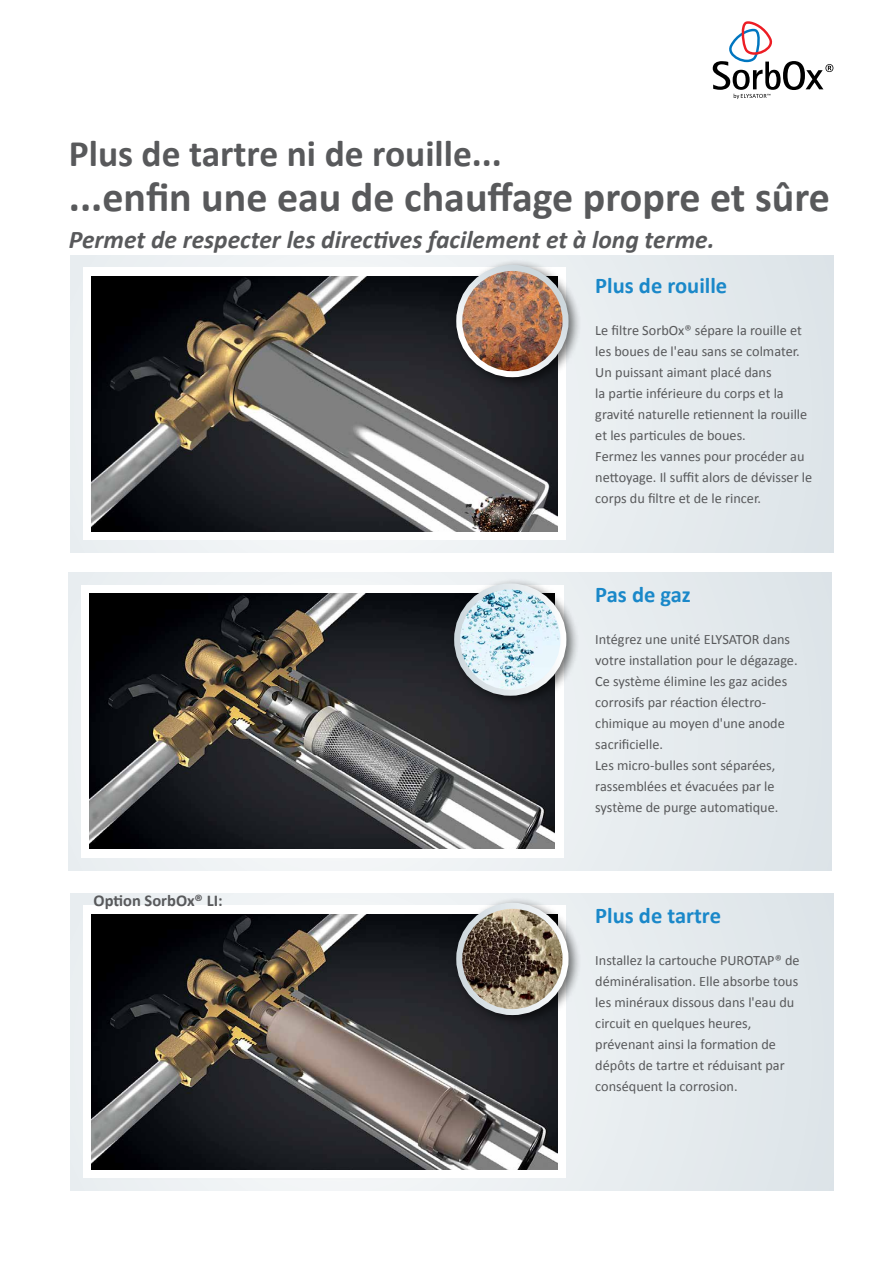
<style>
.page{position:relative;width:893px;height:1263px;background:#fff}
.page>*{position:absolute;margin:0;border:0;box-sizing:border-box;transform-origin:0 0}
.t1{font:700 42px "Calibri";color:#58595b}
.t2{font:700 37.5px "Calibri";color:#58595b}
.t3{font:italic 700 25.5px "Calibri";color:#58595b}
.t4{font:700 22.5px "Calibri";color:#1a88c9}
.t5{font:700 16.5px "Calibri";color:#58595b}
.t6{font:14.25px/21px "Calibri";color:#58595b}
</style>
<div class="page">
<div style="left:70px;top:255px;width:763px;height:298px;background:#e5ebee"></div>
<div style="left:70px;top:893px;width:763px;height:298px;background:#e5ebee"></div>
<div style="left:68px;top:572px;width:763px;height:298px;background:#e5ebee"></div>
<div style="left:83px;top:268px;width:483px;height:272px;background:#fff"></div>
<div style="left:83px;top:906px;width:483px;height:272px;background:#fff"></div>
<div style="left:81px;top:585px;width:482px;height:272px;background:#fff"></div>
<img style="left:91px;top:276px;width:466px;height:255px">
<img style="left:91px;top:914px;width:466px;height:255px">
<img style="left:89px;top:594px;width:466px;height:255px">
<div style="left:451px;top:259px;width:131px;height:130px;background:#000;opacity:.55"></div>
<img style="left:459px;top:268px;width:107px;height:106px;border-radius:53px">
<div style="left:456px;top:265px;width:113px;height:112px;border:6px solid #fff;border-radius:50%"></div>
<div style="left:451px;top:897px;width:131px;height:130px;background:#000;opacity:.55"></div>
<img style="left:459px;top:906px;width:107px;height:106px;border-radius:53px">
<div style="left:456px;top:903px;width:113px;height:112px;border:6px solid #fff;border-radius:50%"></div>
<div style="left:449px;top:578px;width:131px;height:130px;background:#000;opacity:.55"></div>
<img style="left:457px;top:586px;width:106px;height:107px;border-radius:53px">
<div style="left:454px;top:583px;width:112px;height:113px;border:6px solid #fff;border-radius:50%"></div>
<svg style="left:713px;top:21px;width:120px;height:78px"></svg>
<h2 class="t2" style="left:69px;top:129px;width:435px">Plus de tartre ni de rouille...</h2>
<h1 class="t1" style="left:69px;top:170px;width:762px">...enfin une eau de chauffage propre et sûre</h1>
<h3 class="t3" style="left:69px;top:224px;width:647px">Permet de respecter les directives facilement et à long terme.</h3>
<h3 class="t4" style="left:595px;top:271px;width:133px">Plus de rouille</h3>
<p class="t6" style="left:595px;top:320px;width:218px">Le filtre SorbOx® sépare la rouille et les boues de l'eau sans se colmater.<br>Un puissant aimant placé dans<br>la partie inférieure du corps et la gravité naturelle retiennent la rouille et les particules de boues.<br>Fermez les vannes pour procéder au nettoyage. Il suffit alors de dévisser le corps du filtre et de le rincer.</p>
<p class="t5" style="left:94px;top:890px;width:131px">Option SorbOx® LI:</p>
<h3 class="t4" style="left:595px;top:580px;width:97px">Pas de gaz</h3>
<p class="t6" style="left:595px;top:629px;width:204px">Intégrez une unité ELYSATOR dans votre installation pour le dégazage.<br>Ce système élimine les gaz acides corrosifs par réaction électro&shy;chimique au moyen d'une anode sacrificielle.<br>Les micro-bulles sont séparées, rassemblées et évacuées par le système de purge automatique.</p>
<h3 class="t4" style="left:595px;top:901px;width:127px">Plus de tartre</h3>
<p class="t6" style="left:595px;top:949px;width:206px">Installez la cartouche PUROTAP® de déminéralisation. Elle absorbe tous les minéraux dissous dans l'eau du circuit en quelques heures, prévenant ainsi la formation de dépôts de tartre et réduisant par conséquent la corrosion.</p>
</div>
